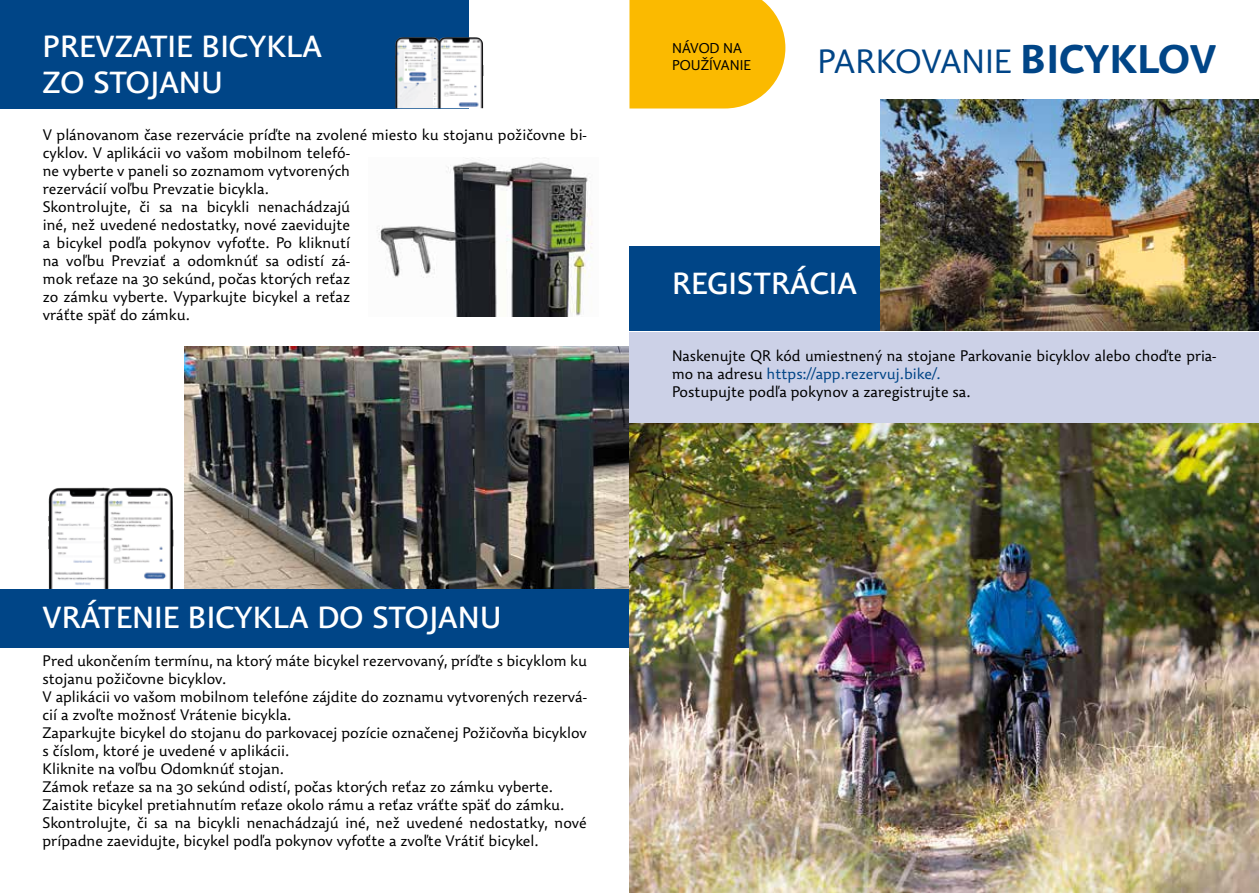
<style>
.page{position:relative;width:1259px;height:893px;background:#fff}
.page>*{position:absolute;margin:0;border:0;box-sizing:border-box;transform-origin:0 0}
.t1{font:300 33px "Dederon SLOT";color:#004587}
.t2{font:500 30px/36px "Dederon SDOT";color:#fff}
.t3{font:300 15px/18px "Dederon SLOT";color:#000}
.t4{font:300 13.95px/16.6px "Dederon SLOT";color:#000}
.s1{font-family:"Dederon SDOT";font-weight:700;font-size:39.3px}
.s2{color:#004587}
</style>
<div class="page">
<img style="left:376px;top:157px;width:217px;height:160px">
<div style="left:0;top:0;width:469px;height:108px;background:#004587"></div>
<img style="left:184px;top:347px;width:445px;height:242px">
<div style="left:0;top:589px;width:629px;height:59px;background:#004587"></div>
<img style="left:48px;top:487px;width:125px;height:102px">
<div style="left:629px;top:332px;width:630px;height:108px;background:#ccd1e7"></div>
<div style="left:629px;top:247px;width:600px;height:84px;background:#004587"></div>
<svg style="left:629px;top:0;width:156px;height:108px;background:#fbbe11"></svg>
<img style="left:880px;top:99px;width:379px;height:232px">
<img style="left:629px;top:423px;width:630px;height:470px">
<img style="left:395px;top:37px;width:88px;height:71px">
<h2 class="t2" style="left:43px;top:28px;width:281px">PREVZATIE BICYKLA<br>ZO STOJANU</h2>
<p class="t3" style="left:43px;top:126px;width:545px">V plánovanom čase rezervácie príďte na zvolené miesto ku stojanu požičovne bi&shy;cyklov. V aplikácii vo vašom mobilnom telefó-<br>ne vyberte v paneli so zoznamom vytvorených<br>rezervácií voľbu Prevzatie bicykla.<br>Skontrolujte, či sa na bicykli nenachádzajú<br>iné, než uvedené nedostatky, nové zaevidujte<br>a bicykel podľa pokynov vyfoťte. Po kliknutí<br>na voľbu Prevziať a odomknúť sa odistí zá-<br>mok reťaze na 30 sekúnd, počas ktorých reťaz<br>zo zámku vyberte. Vyparkujte bicykel a reťaz<br>vráťte späť do zámku.</p>
<h2 class="t2" style="left:43px;top:600px;width:461px">VRÁTENIE BICYKLA DO STOJANU</h2>
<p class="t3" style="left:43px;top:652px;width:546px">Pred ukončením termínu, na ktorý máte bicykel rezervovaný, príďte s bicyklom ku stojanu požičovne bicyklov.<br>V aplikácii vo vašom mobilnom telefóne zájdite do zoznamu vytvorených rezervá&shy;cií a zvoľte možnosť Vrátenie bicykla.<br>Zaparkujte bicykel do stojanu do parkovacej pozície označenej Požičovňa bicyklov s číslom, ktoré je uvedené v aplikácii.<br>Kliknite na voľbu Odomknúť stojan.<br>Zámok reťaze sa na 30 sekúnd odistí, počas ktorých reťaz zo zámku vyberte.<br>Zaistite bicykel pretiahnutím reťaze okolo rámu a reťaz vráťte späť do zámku.<br>Skontrolujte, či sa na bicykli nenachádzajú iné, než uvedené nedostatky, nové prípadne zaevidujte, bicykel podľa pokynov vyfoťte a zvoľte Vrátiť bicykel.</p>
<p class="t4" style="left:672px;top:40px;width:80px">NÁVOD NA<br>POUŽÍVANIE</p>
<h1 class="t1" style="left:817px;top:42px;width:400px">PARKOVANIE <span class="s1">BICYKLOV</span></h1>
<h2 class="t2" style="left:672px;top:266px;width:186px">REGISTRÁCIA</h2>
<p class="t3" style="left:672px;top:347px;width:546px">Naskenujte QR kód umiestnený na stojane Parkovanie bicyklov alebo choďte pria&shy;mo na adresu <span class="s2">https://app.rezervuj.bike/.<br></span>Postupujte podľa pokynov a zaregistrujte sa.</p>
</div>
